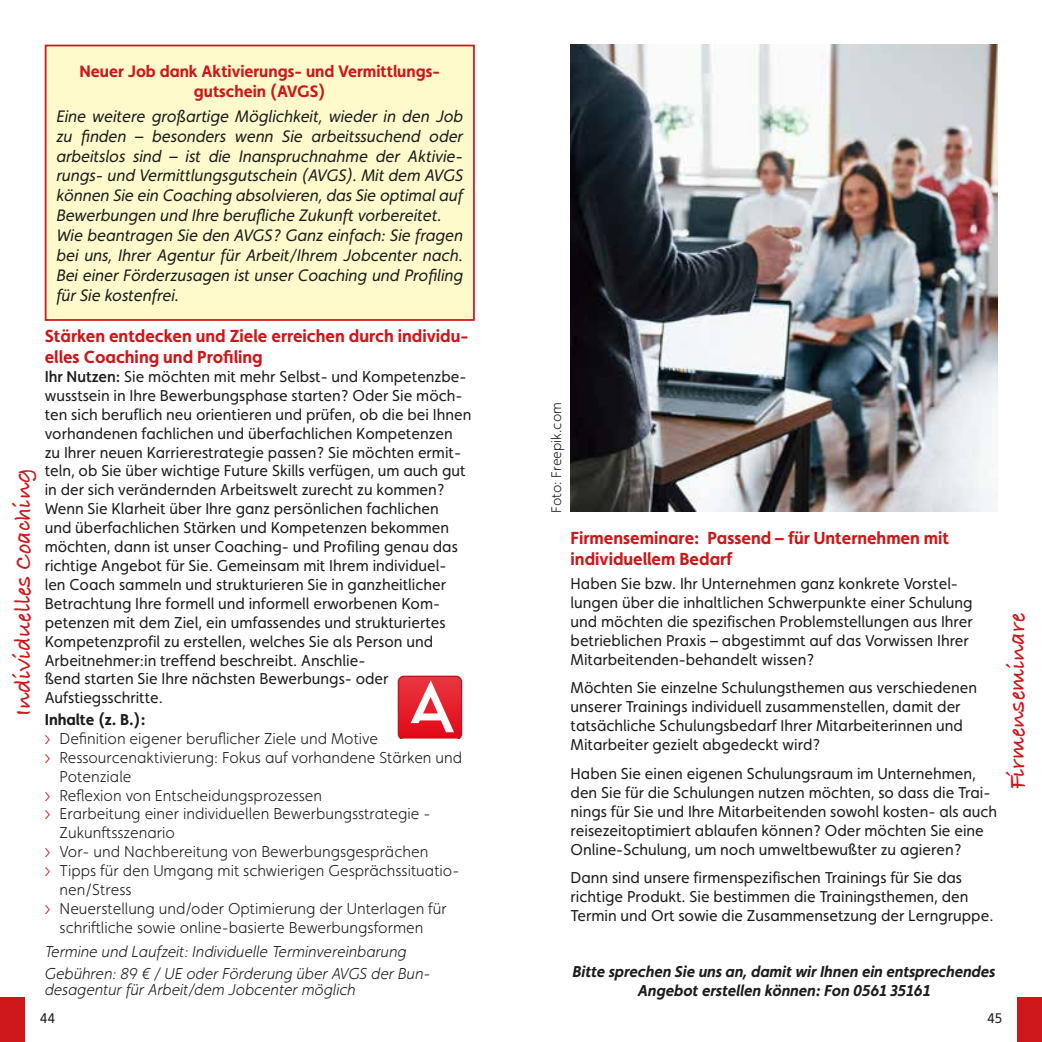
<style>
.page{position:relative;width:1042px;height:1042px;background:#fff}
.page>*{position:absolute;margin:0;border:0;box-sizing:border-box;transform-origin:0 0}
.t1{font:700 24.5px "Bradley Hand ITC";color:#cd171a}
.t2{font:700 17.5px/21px "Faricy New";color:#cd171a}
.t3{font:italic 16.62px/19.9px "Faricy New";color:#1d1d1b}
.t4{font:700 16.62px/19.9px "Faricy New";color:#cd171a;text-align:center}
.t5{font:15.75px/18.9px "Faricy New";color:#1d1d1b}
.t6{font:300 15.75px "Faricy New";color:#1d1d1b}
.t7{font:italic 300 15.75px/21.5px "Faricy New";color:#1d1d1b}
.t8{font:italic 700 15.75px/19.2px "Faricy New";color:#1d1d1b;text-align:center}
.t9{font:700 15.75px "Faricy New";color:#1d1d1b}
.t10{font:300 14px "Faricy New";color:#1d1d1b}
.t11{font:14px "Faricy New";color:#1d1d1b}
.s1{font-weight:500}
.s2{font-family:"Gill Sans";font-size:19.25px;color:#cd171a}
</style>
<div class="page">
<div style="left:0;top:997px;width:25px;height:45px;background:#cd171a"></div>
<div style="left:1017px;top:997px;width:25px;height:45px;background:#cd171a"></div>
<svg style="left:398px;top:675px;width:64px;height:63px"></svg>
<div style="left:46px;top:46px;width:428px;height:274px;background:#fffacc"></div>
<div style="left:45px;top:45px;width:430px;height:276px;border:2px solid #cd171a"></div>
<img style="left:570px;top:45px;width:427px;height:466px">
<h1 class="t1" style="left:9px;top:716px;width:249px;rotate:-90deg">Individuelles Coaching</h1>
<p class="t4" style="left:79px;top:61px;width:360px">Neuer Job dank Aktivierungs- und Vermittlungs&shy;gutschein (AVGS)</p>
<p class="t3" style="left:56px;top:106px;width:408px">Eine weitere großartige Möglichkeit, wieder in den Job zu finden – besonders wenn Sie arbeitssuchend oder arbeitslos sind – ist die Inanspruchnahme der Aktivie&shy;rungs- und Vermittlungsgutschein (AVGS). Mit dem AVGS können Sie ein Coaching absolvieren, das Sie optimal auf Bewerbungen und Ihre berufliche Zukunft vorbereitet.<br>Wie beantragen Sie den AVGS? Ganz einfach: Sie fragen bei uns, Ihrer Agentur für Arbeit/Ihrem Jobcenter nach.<br>Bei einer Förderzusagen ist unser Coaching und Profiling für Sie kostenfrei.</p>
<p class="t2" style="left:45px;top:325px;width:425px">Stärken entdecken und Ziele erreichen durch individu&shy;elles Coaching und Profiling</p>
<p class="t5" style="left:45px;top:367px;width:428px"><span class="s1">Ihr Nutzen:</span> Sie möchten mit mehr Selbst- und Kompetenzbe&shy;wusstsein in Ihre Bewerbungsphase starten? Oder Sie möch&shy;ten sich beruflich neu orientieren und prüfen, ob die bei Ihnen vorhandenen fachlichen und überfachlichen Kompetenzen zu Ihrer neuen Karrierestrategie passen? Sie möchten ermit&shy;teln, ob Sie über wichtige Future Skills verfügen, um auch gut in der sich verändernden Arbeitswelt zurecht zu kommen?<br>Wenn Sie Klarheit über Ihre ganz persönlichen fachlichen<br>und überfachlichen Stärken und Kompetenzen bekommen möchten, dann ist unser Coaching- und Profiling genau das richtige Angebot für Sie. Gemeinsam mit Ihrem individuel-<br>len Coach sammeln und strukturieren Sie in ganzheitlicher Betrachtung Ihre formell und informell erworbenen Kom&shy;petenzen mit dem Ziel, ein umfassendes und strukturiertes Kompetenzprofil zu erstellen, welches Sie als Person und Arbeitnehmer:in treffend beschreibt. Anschlie-<br>ßend starten Sie Ihre nächsten Bewerbungs- oder Aufstiegsschritte.</p>
<p class="t9" style="left:45px;top:710px;width:102px">Inhalte (z. B.):</p>
<p class="t6" style="left:45px;top:729px;width:335px"><span class="s2">›</span> Definition eigener beruflicher Ziele und Motive</p>
<p class="t6" style="left:45px;top:748px;width:419px"><span class="s2">›</span> Ressourcenaktivierung: Fokus auf vorhandene Stärken und</p>
<p class="t6" style="left:60px;top:767px;width:73px">Potenziale</p>
<p class="t6" style="left:45px;top:786px;width:279px"><span class="s2">›</span> Reflexion von Entscheidungsprozessen</p>
<p class="t6" style="left:45px;top:805px;width:387px"><span class="s2">›</span> Erarbeitung einer individuellen Bewerbungsstrategie -</p>
<p class="t6" style="left:60px;top:824px;width:117px">Zukunftsszenario</p>
<p class="t6" style="left:45px;top:843px;width:385px"><span class="s2">›</span> Vor- und Nachbereitung von Bewerbungsgesprächen</p>
<p class="t6" style="left:45px;top:861px;width:416px"><span class="s2">›</span> Tipps für den Umgang mit schwierigen Gesprächssituatio-</p>
<p class="t6" style="left:60px;top:880px;width:73px">nen/Stress</p>
<p class="t6" style="left:45px;top:899px;width:403px"><span class="s2">›</span> Neuerstellung und/oder Optimierung der Unterlagen für</p>
<p class="t6" style="left:60px;top:918px;width:365px">schriftliche sowie online-basierte Bewerbungsformen</p>
<p class="t7" style="left:45px;top:941px;width:387px">Termine und Laufzeit: Individuelle Terminvereinbarung<br>Gebühren: 89 € / UE oder Förderung über AVGS der Bun-</p>
<p class="t7" style="left:45px;top:979px;width:312px">desagentur für Arbeit/dem Jobcenter möglich</p>
<p class="t10" style="left:548px;top:513px;width:112px;rotate:-90deg">Foto: Freepik.com</p>
<p class="t2" style="left:570px;top:527px;width:380px">Firmenseminare: Passend – für Unternehmen mit individuellem Bedarf</p>
<p class="t5" style="left:570px;top:574px;width:404px">Haben Sie bzw. Ihr Unternehmen ganz konkrete Vorstel&shy;lungen über die inhaltlichen Schwerpunkte einer Schulung und möchten die spezifischen Problemstellungen aus Ihrer betrieblichen Praxis – abgestimmt auf das Vorwissen Ihrer Mitarbeitenden-behandelt wissen?</p>
<p class="t5" style="left:570px;top:678px;width:408px">Möchten Sie einzelne Schulungsthemen aus verschiedenen unserer Trainings individuell zusammenstellen, damit der tatsächliche Schulungsbedarf Ihrer Mitarbeiterinnen und Mitarbeiter gezielt abgedeckt wird?</p>
<p class="t5" style="left:570px;top:764px;width:428px">Haben Sie einen eigenen Schulungsraum im Unternehmen, den Sie für die Schulungen nutzen möchten, so dass die Trai&shy;nings für Sie und Ihre Mitarbeitenden sowohl kosten- als auch reisezeitoptimiert ablaufen können? Oder möchten Sie eine Online-Schulung, um noch umweltbewußter zu agieren?</p>
<p class="t5" style="left:570px;top:868px;width:424px">Dann sind unsere firmenspezifischen Trainings für Sie das richtige Produkt. Sie bestimmen die Trainingsthemen, den<br>Termin und Ort sowie die Zusammensetzung der Lerngruppe.</p>
<h1 class="t1" style="left:1003px;top:789px;width:178px;rotate:-90deg">Firmenseminare</h1>
<p class="t8" style="left:572px;top:961px;width:424px">Bitte sprechen Sie uns an, damit wir Ihnen ein entsprechendes<br>Angebot erstellen können: Fon 0561 35161</p>
<p class="t11" style="left:40px;top:1009px;width:17px">44</p>
<p class="t11" style="left:987px;top:1009px;width:17px">45</p>
</div>
